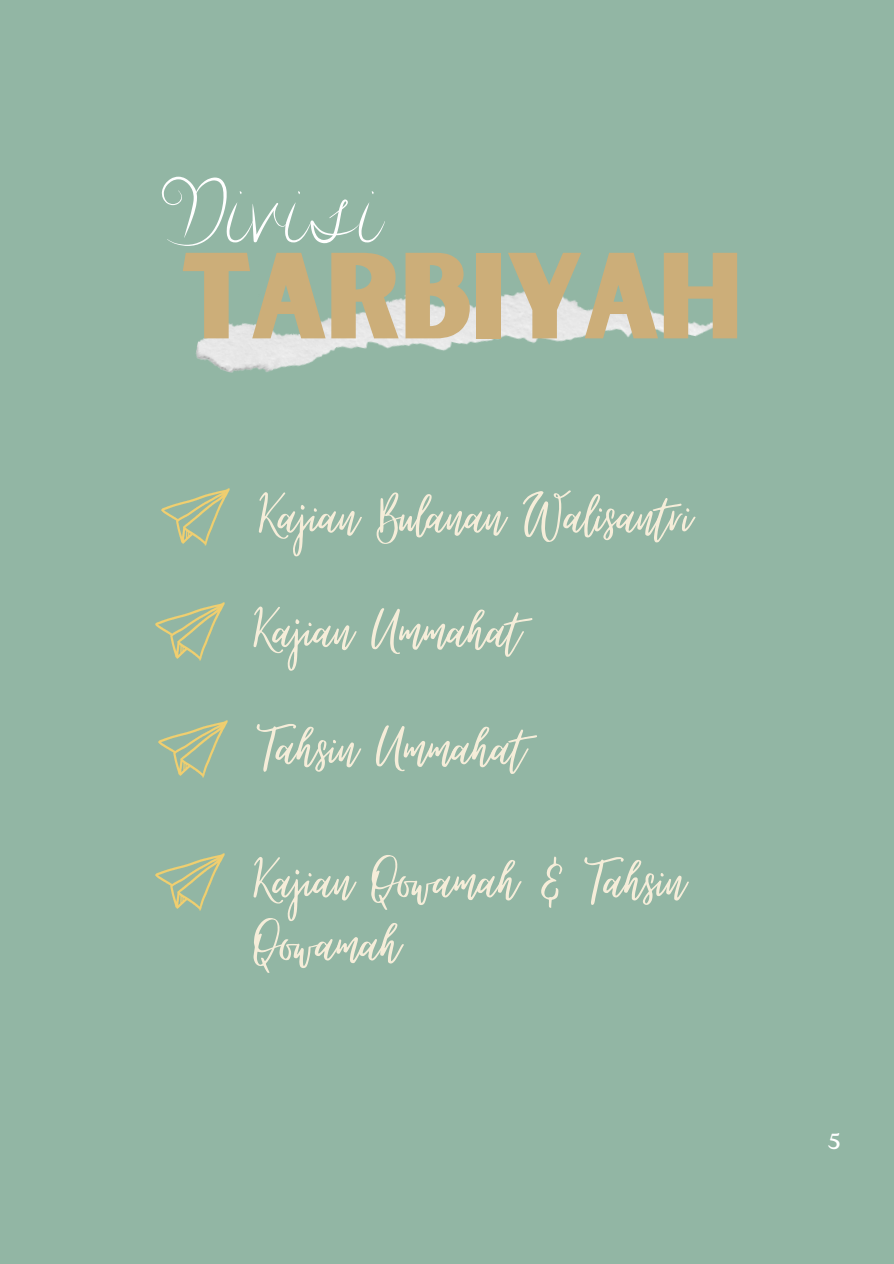
<style>
.page{position:relative;width:894px;height:1264px;background:#fff}
.page>*{position:absolute;margin:0;border:0;box-sizing:border-box;transform-origin:0 0}
.t1{font:116.7px "Sunborn Sans One";letter-spacing:-.02em;color:#ccae79}
.t2{font:106.8px "Alamanda";color:#fff}
.t3{font:75px/63px "Virtual";color:#f5edd9}
.t4{font:21.9px "Roca Two";color:#fff}
</style>
<div class="page">
<div style="left:0;top:0;width:893px;height:1263px;background:#92b6a4"></div>
<img style="left:161px;top:488px;width:68px;height:58px">
<img style="left:156px;top:603px;width:68px;height:57px">
<img style="left:159px;top:720px;width:68px;height:57px">
<img style="left:156px;top:853px;width:68px;height:57px">
<img style="left:196px;top:286px;width:530px;height:87px">
<h1 class="t2" style="left:162px;top:141px;width:223px">Divisi</h1>
<p class="t1" style="left:180px;top:222px;width:564px">TARBIYAH</p>
<p class="t3" style="left:260px;top:486px;width:433px">Kajian Bulanan Walisantri</p>
<p class="t3" style="left:254px;top:600px;width:267px">Kajian Ummahat</p>
<p class="t3" style="left:258px;top:717px;width:268px">Tahsin Ummahat</p>
<p class="t3" style="left:254px;top:850px;width:432px">Kajian Qowamah &amp; Tahsin<br>Qowamah</p>
<p class="t4" style="left:827px;top:1128px;width:14px">5</p>
</div>
